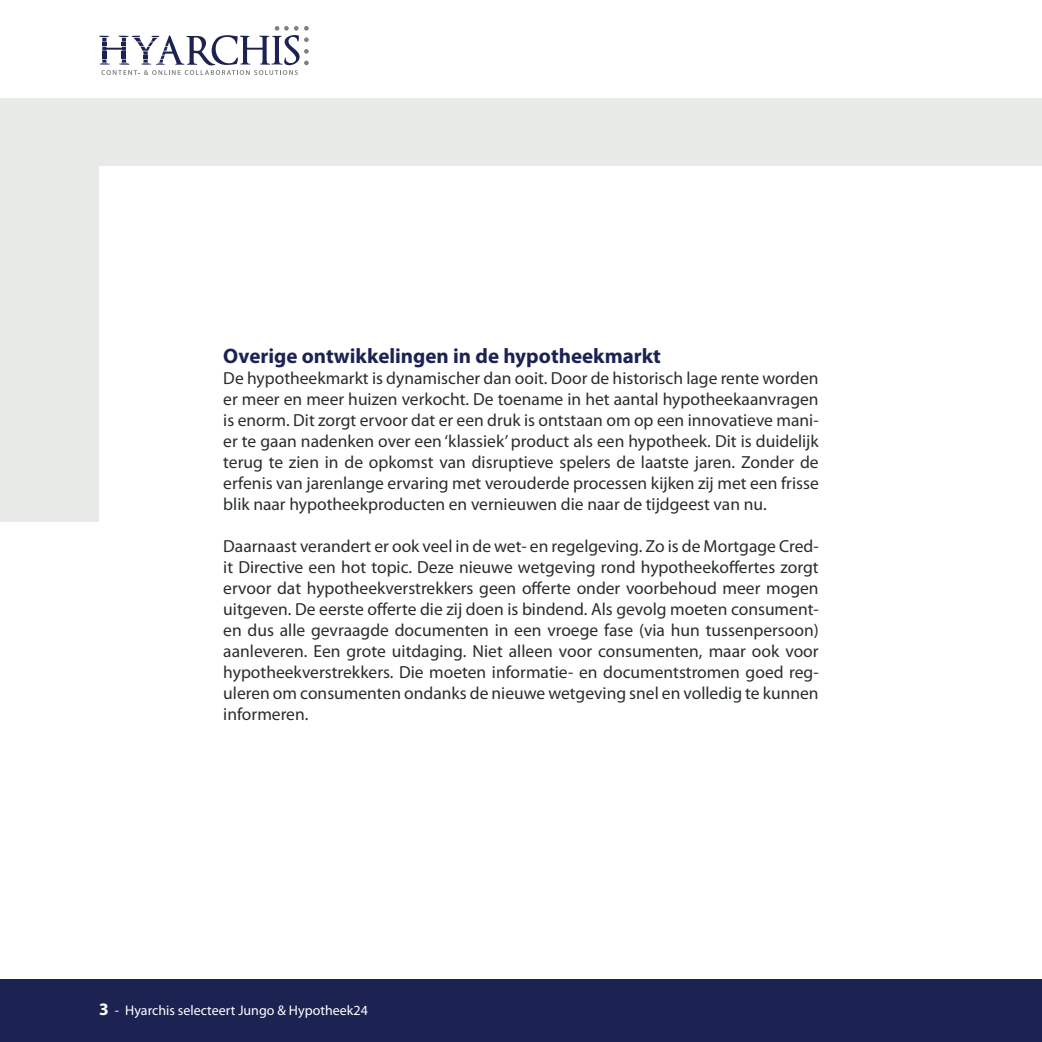
<style>
.page{position:relative;width:1042px;height:1042px;background:#fff}
.page>*{position:absolute;margin:0;border:0;box-sizing:border-box;transform-origin:0 0}
.t1{font:700 21px "Myriad Pro";color:#1c2252}
.t2{font:17.5px/21px "Myriad Pro";color:#292d2f;text-align:justify}
.t3{font:14px "Myriad Pro";color:#fff}
.s1{font-weight:700;font-size:17.5px}
</style>
<div class="page">
<div style="left:0;top:98px;width:1042px;height:423px;background:#e8eae8"></div>
<div style="left:99px;top:166px;width:943px;height:816px;background:#fff"></div>
<div style="left:0;top:980px;width:1042px;height:62px;background:#1c2252"></div>
<svg style="left:99px;top:26px;width:210px;height:49px"></svg>
<p class="t1" style="left:223px;top:342px;width:439px">Overige ontwikkelingen in de hypotheekmarkt</p>
<p class="t2" style="left:223px;top:367px;width:597px">De hypotheekmarkt is dynamischer dan ooit. Door de historisch lage rente worden er meer en meer huizen verkocht. De toename in het aantal hypotheekaanvragen is enorm. Dit zorgt ervoor dat er een druk is ontstaan om op een innovatieve mani&shy;er te gaan nadenken over een ‘klassiek’ product als een hypotheek. Dit is duidelijk terug te zien in de opkomst van disruptieve spelers de laatste jaren. Zonder de erfenis van jarenlange ervaring met verouderde processen kijken zij met een frisse blik naar hypotheekproducten en vernieuwen die naar de tijdgeest van nu.</p>
<p class="t2" style="left:223px;top:535px;width:597px">Daarnaast verandert er ook veel in de wet- en regelgeving. Zo is de Mortgage Cred&shy;it Directive een hot topic. Deze nieuwe wetgeving rond hypotheekoffertes zorgt ervoor dat hypotheekverstrekkers geen offerte onder voorbehoud meer mogen uitgeven. De eerste offerte die zij doen is bindend. Als gevolg moeten consument&shy;en dus alle gevraagde documenten in een vroege fase (via hun tussenpersoon) aanleveren. Een grote uitdaging. Niet alleen voor consumenten, maar ook voor hypotheekverstrekkers. Die moeten informatie- en documentstromen goed reg&shy;uleren om consumenten ondanks de nieuwe wetgeving snel en volledig te kunnen informeren.</p>
<p class="t3" style="left:99px;top:1002px;width:270px"><span class="s1">3</span> - Hyarchis selecteert Jungo &amp; Hypotheek24</p>
</div>
